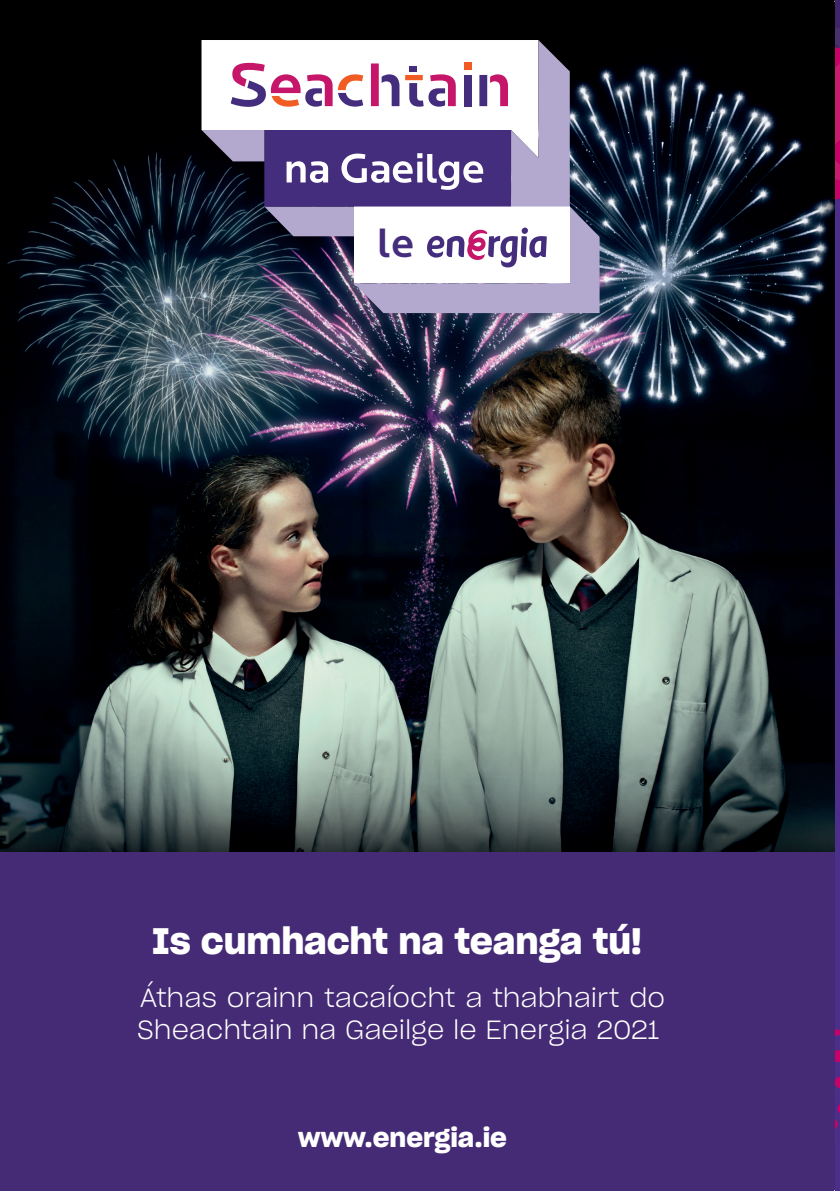
<style>
.page{position:relative;width:840px;height:1191px;background:#fff}
.page>*{position:absolute;margin:0;border:0;box-sizing:border-box;transform-origin:0 0}
.t1{font:500 42.6px "Locator";color:#442d7d}
.t2{font:36px "Sharp Grotesk Semi Bold 20";letter-spacing:-.005em;color:#fff}
.t3{font:26px/32px "Sharp Grotesk Light 20";letter-spacing:-.005em;color:#fff}
.t4{font:26px "Sharp Grotesk Semi Bold 20";color:#fff}
</style>
<div class="page">
<img style="left:0;top:0;width:835px;height:852px">
<div style="left:0;top:852px;width:838px;height:339px;background:#452b75"></div>
<svg style="left:201px;top:40px;width:398px;height:273px"></svg>
<img style="left:835px;top:0;width:4px;height:1191px">
<p class="t1" style="left:377px;top:219px;width:39px">le</p>
<p class="t2" style="left:152px;top:912px;width:491px">Is cumhacht na teanga tú!</p>
<p class="t3" style="left:137px;top:980px;width:529px">Áthas orainn tacaíocht a thabhairt do<br>Sheachtain na Gaeilge le Energia 2021</p>
<p class="t4" style="left:298px;top:1117px;width:210px">www.energia.ie</p>
</div>
